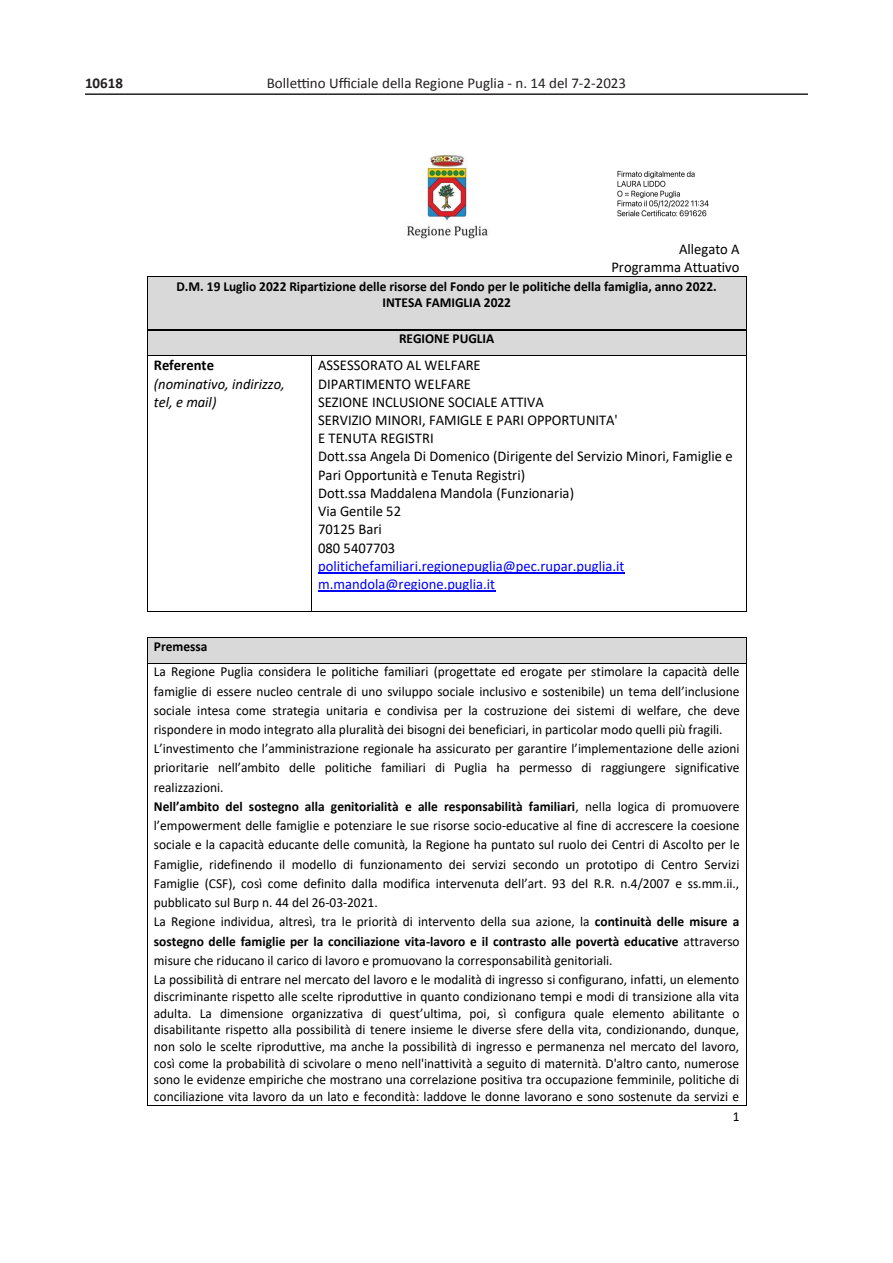
<style>
.page{position:relative;width:893px;height:1263px;background:#fff}
.page>*{position:absolute;margin:0;border:0;box-sizing:border-box;transform-origin:0 0}
.t1{font:15px/18.3px "Calibri";color:#000;text-align:right}
.t2{font:15px "Calibri";color:#231f20}
.t3{font:italic 15px/18.3px "Calibri";color:#000}
.t4{font:700 15px "Calibri";color:#231f20}
.t5{font:13.8px/19.2px "Calibri";color:#000}
.t6{font:700 13.8px/16.6px "Calibri";color:#000;text-align:center}
.s1{font-weight:700;font-style:normal}
.s2{color:#00f}
.s3{font-weight:700}
</style>
<div class="page">
<hr style="left:85px;top:93px;width:723px;height:2px;background:#231f20">
<img style="left:407px;top:154px;width:81px;height:85px">
<div style="left:147px;top:276px;width:599px;height:18px;background:#d9d9d9"></div>
<hr style="left:147px;top:276px;width:599px;height:1px;background:#000">
<div style="left:147px;top:294px;width:599px;height:17px;background:#d9d9d9"></div>
<div style="left:147px;top:311px;width:599px;height:18px;background:#d9d9d9"></div>
<hr style="left:147px;top:329px;width:599px;height:1px;background:#000">
<div style="left:148px;top:330px;width:6px;height:25px;background:#d9d9d9"></div>
<div style="left:740px;top:330px;width:6px;height:25px;background:#d9d9d9"></div>
<div style="left:154px;top:330px;width:586px;height:25px;background:#d9d9d9"></div>
<hr style="left:148px;top:330px;width:598px;height:1px;background:#000">
<hr style="left:318px;top:572px;width:306px;height:2px;background:#00f">
<hr style="left:318px;top:591px;width:177px;height:1px;background:#00f">
<svg style="left:147px;top:277px;width:1px;height:79px"></svg>
<hr style="left:148px;top:355px;width:163px;height:1px;background:#000">
<hr style="left:312px;top:355px;width:434px;height:1px;background:#000">
<svg style="left:746px;top:276px;width:1px;height:80px"></svg>
<hr style="left:147px;top:356px;width:1px;height:255px;background:#000">
<hr style="left:311px;top:356px;width:1px;height:255px;background:#000">
<hr style="left:746px;top:356px;width:1px;height:255px;background:#000">
<hr style="left:148px;top:611px;width:163px;height:1px;background:#000">
<hr style="left:312px;top:611px;width:434px;height:1px;background:#000">
<div style="left:148px;top:638px;width:6px;height:25px;background:#d9d9d9"></div>
<div style="left:740px;top:638px;width:6px;height:25px;background:#d9d9d9"></div>
<div style="left:154px;top:638px;width:586px;height:25px;background:#d9d9d9"></div>
<hr style="left:148px;top:637px;width:598px;height:1px;background:#000">
<svg style="left:147px;top:637px;width:1px;height:26px"></svg>
<hr style="left:148px;top:663px;width:598px;height:1px;background:#000">
<svg style="left:746px;top:637px;width:1px;height:26px"></svg>
<hr style="left:147px;top:663px;width:1px;height:442px;background:#000">
<hr style="left:148px;top:1105px;width:598px;height:1px;background:#000">
<hr style="left:746px;top:663px;width:1px;height:442px;background:#000">
<img style="left:617px;top:170px;width:92px;height:47px">
<p class="t4" style="left:85px;top:72px;width:40px">10618</p>
<p class="t2" style="left:267px;top:74px;width:361px">Bollettino Ufficiale della Regione Puglia - n. 14 del 7-2-2023</p>
<p class="t1" style="left:611px;top:239px;width:130px">Allegato A<br>Programma Attuativo</p>
<p class="t6" style="left:176px;top:278px;width:542px">D.M. 19 Luglio 2022 Ripartizione delle risorse del Fondo per le politiche della famiglia, anno 2022.<br>INTESA FAMIGLIA 2022</p>
<p class="t6" style="left:399px;top:330px;width:97px">REGIONE PUGLIA</p>
<p class="t3" style="left:154px;top:356px;width:132px"><span class="s1">Referente </span>(nominativo, indirizzo, tel, e mail)</p>
<p class="t1" style="left:318px;top:356px;width:416px;text-align:left">ASSESSORATO AL WELFARE<br>DIPARTIMENTO WELFARE<br>SEZIONE INCLUSIONE SOCIALE ATTIVA<br>SERVIZIO MINORI, FAMIGLE E PARI OPPORTUNITA'<br>E TENUTA REGISTRI<br>Dott.ssa Angela Di Domenico (Dirigente del Servizio Minori, Famiglie e<br>Pari Opportunità e Tenuta Registri)<br>Dott.ssa Maddalena Mandola (Funzionaria)<br>Via Gentile 52<br>70125 Bari<br>080 5407703<br><span class="s2">politichefamiliari.regionepuglia@pec.rupar.puglia.it m.mandola@regione.puglia.it</span></p>
<p class="t5" style="left:154px;top:633px;width:587px;line-height:25.7px"><span class="s3">Premessa<br></span>La Regione Puglia considera le politiche familiari (progettate ed erogate per stimolare la capacità delle</p>
<p class="t5" style="left:154px;top:681px;width:587px">famiglie di essere nucleo centrale di uno sviluppo sociale inclusivo e sostenibile) un tema dell’inclusione sociale intesa come strategia unitaria e condivisa per la costruzione dei sistemi di welfare, che deve rispondere in modo integrato alla pluralità dei bisogni dei beneficiari, in particolar modo quelli più fragili.<br>L’investimento che l’amministrazione regionale ha assicurato per garantire l’implementazione delle azioni prioritarie nell’ambito delle politiche familiari di Puglia ha permesso di raggiungere significative realizzazioni.<br><span class="s3">Nell’ambito del sostegno alla genitorialità e alle responsabilità familiari</span>, nella logica di promuovere l’empowerment delle famiglie e potenziare le sue risorse socio-educative al fine di accrescere la coesione sociale e la capacità educante delle comunità, la Regione ha puntato sul ruolo dei Centri di Ascolto per le Famiglie, ridefinendo il modello di funzionamento dei servizi secondo un prototipo di Centro Servizi Famiglie (CSF), così come definito dalla modifica intervenuta dell’art. 93 del R.R. n.4/2007 e ss.mm.ii., pubblicato sul Burp n. 44 del 26-03-2021.<br>La Regione individua, altresì, tra le priorità di intervento della sua azione, la <span class="s3">continuità delle misure a sostegno delle famiglie per la conciliazione vita-lavoro e il contrasto alle povertà educative</span> attraverso misure che riducano il carico di lavoro e promuovano la corresponsabilità genitoriali.<br>La possibilità di entrare nel mercato del lavoro e le modalità di ingresso si configurano, infatti, un elemento</p>
<p class="t5" style="left:154px;top:987px;width:587px;line-height:16.6px;text-align:justify">discriminante rispetto alle scelte riproduttive in quanto condizionano tempi e modi di transizione alla vita adulta. La dimensione organizzativa di quest’ultima, poi, sì configura quale elemento abilitante o disabilitante rispetto alla possibilità di tenere insieme le diverse sfere della vita, condizionando, dunque, non solo le scelte riproduttive, ma anche la possibilità di ingresso e permanenza nel mercato del lavoro, così come la probabilità di scivolare o meno nell'inattività a seguito di maternità. D'altro canto, numerose sono le evidenze empiriche che mostrano una correlazione positiva tra occupazione femminile, politiche di conciliazione vita lavoro da un lato e fecondità: laddove le donne lavorano e sono sostenute da servizi e</p>
<p class="t5" style="left:733px;top:1107px;width:8px">1</p>
</div>
